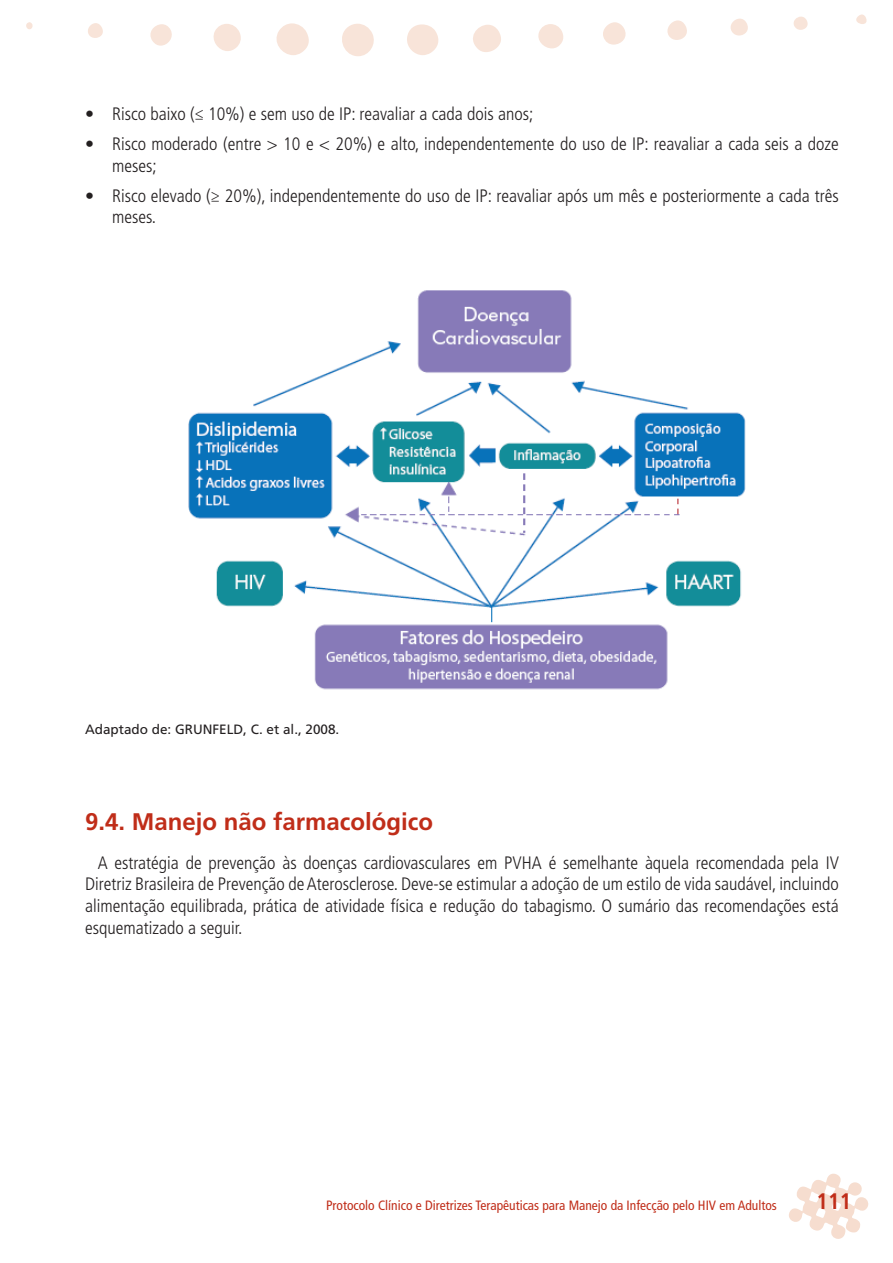
<style>
.page{position:relative;width:893px;height:1263px;background:#fff}
.page>*{position:absolute;margin:0;border:0;box-sizing:border-box;transform-origin:0 0}
.t1{font:700 24px "Frutiger LT Std";color:#c02d19}
.t2{font:700 condensed 22.5px "Frutiger LT Std";color:#c02d19}
.t3{font:300 condensed 18px/21.6px "Frutiger LT Std";color:#231f20}
.t4{font:condensed 13.5px "Frutiger LT Std";color:#c02d19}
.t5{font:13.5px "Frutiger LT Std";color:#231f20}
</style>
<div class="page">
<svg style="left:789px;top:1174px;width:80px;height:65px"></svg>
<svg style="left:856px;top:15px;width:11px;height:9px"></svg>
<svg style="left:793px;top:17px;width:15px;height:13px"></svg>
<svg style="left:730px;top:19px;width:18px;height:17px"></svg>
<svg style="left:667px;top:20px;width:20px;height:20px"></svg>
<svg style="left:603px;top:22px;width:23px;height:23px"></svg>
<svg style="left:538px;top:24px;width:26px;height:24px"></svg>
<svg style="left:473px;top:25px;width:28px;height:27px"></svg>
<svg style="left:407px;top:24px;width:32px;height:31px"></svg>
<svg style="left:342px;top:24px;width:32px;height:32px"></svg>
<svg style="left:276px;top:23px;width:33px;height:32px"></svg>
<svg style="left:213px;top:24px;width:28px;height:27px"></svg>
<svg style="left:150px;top:24px;width:22px;height:22px"></svg>
<svg style="left:88px;top:23px;width:15px;height:15px"></svg>
<svg style="left:26px;top:22px;width:7px;height:7px"></svg>
<img style="left:188px;top:290px;width:558px;height:400px">
<p class="t3" style="left:85px;top:103px;width:450px">• Risco baixo (≤ 10%) e sem uso de IP: reavaliar a cada dois anos;</p>
<p class="t3" style="left:112px;top:133px;width:728px;text-indent:-27px">• Risco moderado (entre &gt; 10 e &lt; 20%) e alto, independentemente do uso de IP: reavaliar a cada seis a doze meses;</p>
<p class="t3" style="left:112px;top:185px;width:728px;text-indent:-27px">• Risco elevado (≥ 20%), independentemente do uso de IP: reavaliar após um mês e posteriormente a cada três meses.</p>
<p class="t5" style="left:85px;top:721px;width:256px">Adaptado de: GRUNFELD, C. et al., 2008.</p>
<h1 class="t1" style="left:85px;top:808px;width:350px">9.4. Manejo não farmacológico</h1>
<p class="t3" style="left:85px;top:852px;width:755px;text-align:justify;text-indent:13px">A estratégia de prevenção às doenças cardiovasculares em PVHA é semelhante àquela recomendada pela IV Diretriz Brasileira de Prevenção de Aterosclerose. Deve-se estimular a adoção de um estilo de vida saudável, incluindo alimentação equilibrada, prática de atividade física e redução do tabagismo. O sumário das recomendações está esquematizado a seguir.</p>
<p class="t4" style="left:326px;top:1197px;width:452px">Protocolo Clínico e Diretrizes Terapêuticas para Manejo da Infecção pelo HIV em Adultos</p>
<p class="t2" style="left:816px;top:1188px;width:37px">111</p>
</div>
